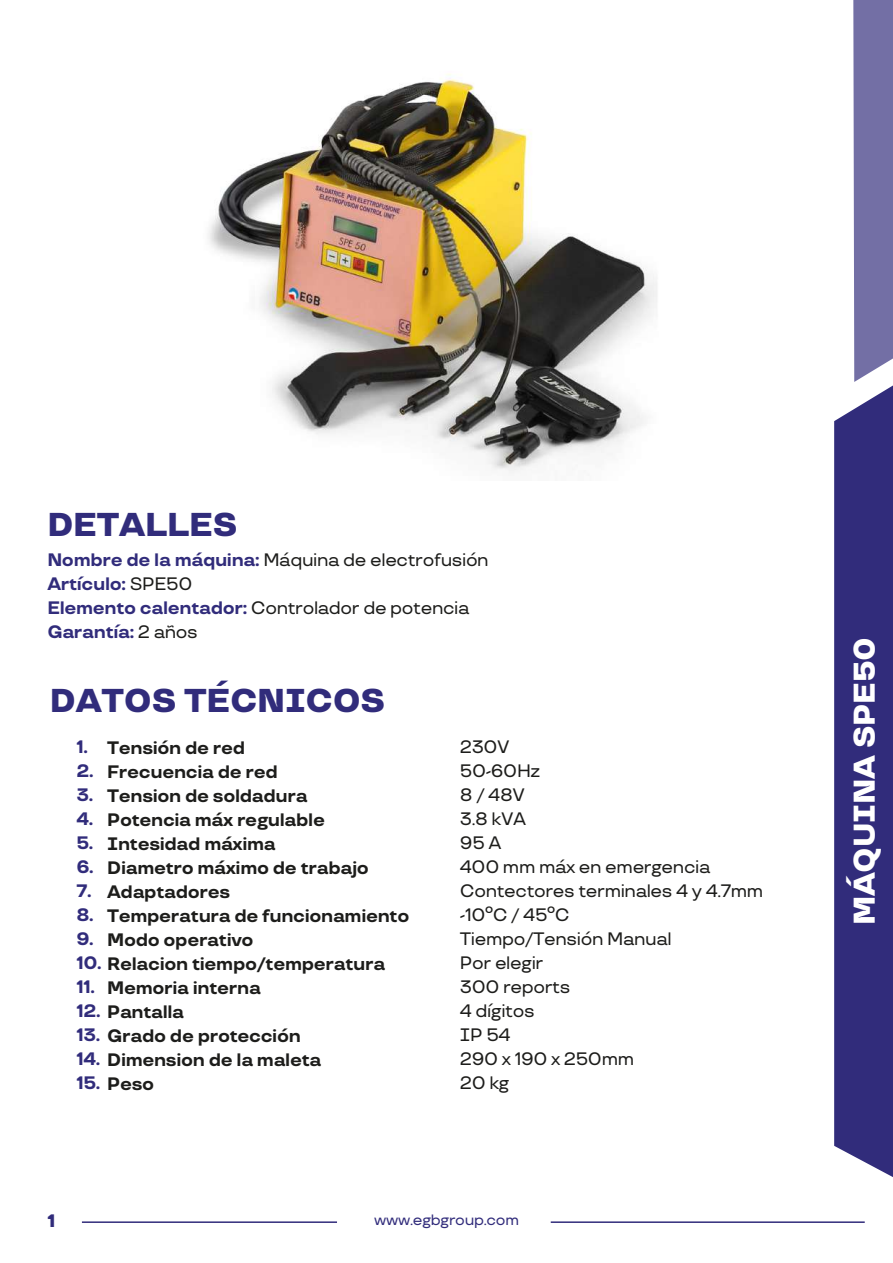
<style>
.page{position:relative;width:893px;height:1263px;background:#fff}
.page>*{position:absolute;margin:0;border:0;box-sizing:border-box;transform-origin:0 0}
.t1{font:800 33px "TT Travels";letter-spacing:-.01em;color:#312c7b}
.t2{font:800 30px "TT Travels";letter-spacing:-.01em;color:#fff}
.t3{font:700 18px/24px "TT Travels";letter-spacing:-.02em;color:#1d1d1b}
.t4{font:500 18px/24px "TT Travels";letter-spacing:-.02em;color:#1d1d1b}
.t5{font:700 18px/24px "TT Travels";letter-spacing:-.02em;color:#312c7b}
.t6{font:800 18px "TT Travels";color:#312c7b}
.t7{font:500 15px "TT Travels";letter-spacing:-.02em;color:#312c7b}
.s1{font-weight:500;color:#1d1d1b}
.s2{color:#312c7b}
</style>
<div class="page">
<img style="left:208px;top:74px;width:449px;height:399px">
<hr style="left:82px;top:1221px;width:255px;height:2px;background:#312c7b">
<hr style="left:551px;top:1221px;width:314px;height:2px;background:#312c7b">
<div style="left:834px;top:385px;width:59px;height:792px;background:#312c7b"></div>
<div style="left:853px;top:0;width:40px;height:382px;background:#736fa5"></div>
<h1 class="t1" style="left:47px;top:504px;width:192px">DETALLES</h1>
<p class="t5" style="left:47px;top:548px;width:443px">Nombre de la máquina: <span class="s1">Máquina de electrofusión<br></span>Artículo: <span class="s1">SPE50<br></span>Elemento calentador: <span class="s1">Controlador de potencia<br></span>Garantía: <span class="s1">2 años</span></p>
<h1 class="t1" style="left:50px;top:680px;width:337px">DATOS TÉCNICOS</h1>
<p class="t3" style="left:107px;top:736px;width:304px">Tensión de red<br>Frecuencia de red<br>Tension de soldadura<br>Potencia máx regulable<br>Intesidad máxima<br>Diametro máximo de trabajo<br>Adaptadores<br>Temperatura de funcionamiento<br>Modo operativo</p>
<p class="t3" style="left:107px;top:952px;width:280px;text-indent:-31px"><span class="s2">10.</span> Relacion tiempo/temperatura<br>Memoria interna</p>
<p class="t3" style="left:76px;top:1000px;width:109px"><span class="s2">12.</span> Pantalla</p>
<p class="t3" style="left:76px;top:1024px;width:226px"><span class="s2">13.</span> Grado de protección</p>
<p class="t3" style="left:76px;top:1048px;width:247px"><span class="s2">14.</span> Dimension de la maleta</p>
<p class="t3" style="left:76px;top:1072px;width:79px"><span class="s2">15.</span> Peso</p>
<p class="t5" style="left:76px;top:735px;width:19px">1.<br>2.<br>3.<br>4.<br>5.<br>6.<br>7.<br>8.<br>9.</p>
<p class="t5" style="left:76px;top:975px;width:20px">11.</p>
<p class="t4" style="left:460px;top:735px;width:305px">230V<br>50-60Hz<br>8 / 48V<br>3.8 kVA<br>95 A<br>400 mm máx en emergencia<br>Contectores terminales 4 y 4.7mm -10ºC / 45ºC<br>Tiempo/Tensión Manual<br>Por elegir<br>300 reports<br>4 dígitos<br>IP 54<br>290 x 190 x 250mm<br>20 kg</p>
<p class="t6" style="left:47px;top:1209px;width:9px">1</p>
<p class="t7" style="left:374px;top:1211px;width:146px">www.egbgroup.com</p>
<h2 class="t2" style="left:846px;top:925px;width:289px;rotate:-90deg">MÁQUINA SPE50</h2>
</div>
